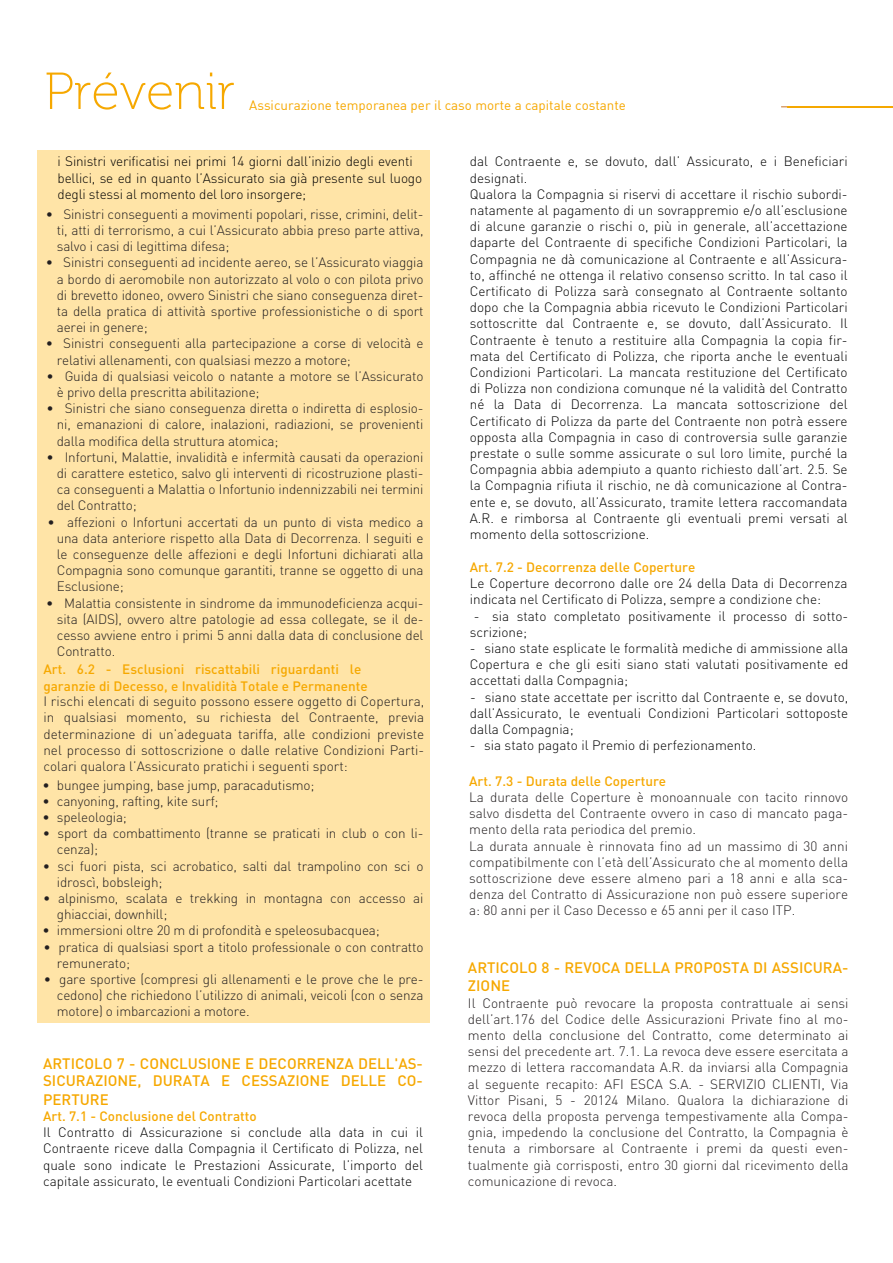
<style>
.page{position:relative;width:893px;height:1263px;background:#fff}
.page>*{position:absolute;margin:0;border:0;box-sizing:border-box;transform-origin:0 0}
.t1{font:52.05px "Museo 100";color:#f6a800}
.t2{font:500 15px/17.4px "DIN Pro";color:#f6a800}
.t3{font:300 13.5px/16.2px "DIN Pro";letter-spacing:-.01em;color:#231f20;text-align:justify}
.t4{font:300 13.5px/16.2px "DIN Pro";color:#000}
.t5{font:500 13.5px/16.2px "DIN Pro";color:#f6a800}
.t6{font:13.35px "DIN";color:#f6a800}
.s1{font-family:"DIN"}
</style>
<div class="page">
<div style="left:38px;top:151px;width:392px;height:871px;background:#ffe4a7"></div>
<hr style="left:781px;top:106px;width:82px;height:1px;background:#c67328">
<img style="left:787px;top:106px;width:106px;height:1px">
<h1 class="t1" style="left:44px;top:63px;width:192px">Prévenir</h1>
<p class="t6" style="left:249px;top:97px;width:378px">Assicurazione temporanea per il caso morte a capitale costante</p>
<p class="t4" style="left:58px;top:152px;width:366px">i Sinistri verificatisi nei primi 14 giorni dall’inizio degli eventi bellici, se ed in quanto l’Assicurato sia già presente sul luogo degli stessi al momento del loro insorgere;</p>
<p class="t3" style="left:57px;top:205px;width:368px;text-indent:-11px"><span class="s1">•</span> Sinistri conseguenti a movimenti popolari, risse, crimini, delit&shy;ti, atti di terrorismo, a cui l’Assicurato abbia preso parte attiva, salvo i casi di legittima difesa;</p>
<p class="t3" style="left:57px;top:253px;width:368px;text-indent:-11px"><span class="s1">•</span> Sinistri conseguenti ad incidente aereo, se l’Assicurato viaggia a bordo di aeromobile non autorizzato al volo o con pilota privo di brevetto idoneo, ovvero Sinistri che siano conseguenza diret&shy;ta della pratica di attività sportive professionistiche o di sport aerei in genere;</p>
<p class="t3" style="left:57px;top:334px;width:368px;text-indent:-11px"><span class="s1">•</span> Sinistri conseguenti alla partecipazione a corse di velocità e relativi allenamenti, con qualsiasi mezzo a motore;</p>
<p class="t3" style="left:57px;top:367px;width:368px;text-indent:-10px"><span class="s1">•</span> Guida di qualsiasi veicolo o natante a motore se l’Assicurato è privo della prescritta abilitazione;</p>
<p class="t3" style="left:57px;top:399px;width:368px;text-indent:-10px"><span class="s1">•</span> Sinistri che siano conseguenza diretta o indiretta di esplosio&shy;ni, emanazioni di calore, inalazioni, radiazioni, se provenienti dalla modifica della struttura atomica;</p>
<p class="t3" style="left:57px;top:448px;width:368px;text-indent:-10px"><span class="s1">•</span> Infortuni, Malattie, invalidità e infermità causati da operazioni di carattere estetico, salvo gli interventi di ricostruzione plasti&shy;ca conseguenti a Malattia o Infortunio indennizzabili nei termini del Contratto;</p>
<p class="t3" style="left:57px;top:512px;width:368px;text-indent:-9px"><span class="s1">•</span> affezioni o Infortuni accertati da un punto di vista medico a una data anteriore rispetto alla Data di Decorrenza. I seguiti e le conseguenze delle affezioni e degli Infortuni dichiarati alla Compagnia sono comunque garantiti, tranne se oggetto di una Esclusione;</p>
<p class="t3" style="left:57px;top:593px;width:368px;text-indent:-11px"><span class="s1">•</span> Malattia consistente in sindrome da immunodeficienza acqui&shy;sita (AIDS), ovvero altre patologie ad essa collegate, se il de&shy;cesso avviene entro i primi 5 anni dalla data di conclusione del Contratto.</p>
<p class="t5" style="left:43px;top:661px;width:326px">Art. 6.2 - Esclusioni riscattabili riguardanti le garanzie di Decesso, e Invalidità Totale e Permanente</p>
<p class="t3" style="left:43px;top:692px;width:382px">I rischi elencati di seguito possono essere oggetto di Copertura, in qualsiasi momento, su richiesta del Contraente, previa determinazione di un’adeguata tariffa, alle condizioni previste nel processo di sottoscrizione o dalle relative Condizioni Parti&shy;colari qualora l’Assicurato pratichi i seguenti sport:</p>
<p class="t3" style="left:43px;top:775px;width:273px"><span class="s1">•</span> bungee jumping, base jump, paracadutismo;</p>
<p class="t3" style="left:43px;top:792px;width:178px"><span class="s1">•</span> canyoning, rafting, kite surf;</p>
<p class="t3" style="left:43px;top:808px;width:86px"><span class="s1">•</span> speleologia;</p>
<p class="t3" style="left:57px;top:824px;width:368px;text-indent:-14px"><span class="s1">•</span> sport da combattimento (tranne se praticati in club o con li&shy;cenza);</p>
<p class="t3" style="left:57px;top:856px;width:368px;text-indent:-14px"><span class="s1">•</span> sci fuori pista, sci acrobatico, salti dal trampolino con sci o idroscì, bobsleigh;</p>
<p class="t3" style="left:57px;top:889px;width:368px;text-indent:-14px"><span class="s1">•</span> alpinismo, scalata e trekking in montagna con accesso ai ghiacciai, downhill;</p>
<p class="t3" style="left:43px;top:921px;width:339px"><span class="s1">•</span> immersioni oltre 20 m di profondità e speleosubacquea;</p>
<p class="t3" style="left:57px;top:937px;width:368px;text-indent:-13px"><span class="s1">•</span> pratica di qualsiasi sport a titolo professionale o con contratto remunerato;</p>
<p class="t3" style="left:57px;top:970px;width:368px;text-indent:-13px"><span class="s1">•</span> gare sportive (compresi gli allenamenti e le prove che le pre&shy;cedono) che richiedono l’utilizzo di animali, veicoli (con o senza motore) o imbarcazioni a motore.</p>
<p class="t2" style="left:43px;top:1054px;width:381px">ARTICOLO 7 - CONCLUSIONE E DECORRENZA DELL'AS-<br>SICURAZIONE, DURATA E CESSAZIONE DELLE CO-</p>
<p class="t2" style="left:43px;top:1090px;width:67px">PERTURE</p>
<p class="t5" style="left:43px;top:1108px;width:215px">Art. 7.1 - Conclusione del Contratto</p>
<p class="t4" style="left:43px;top:1123px;width:381px;text-align:justify">Il Contratto di Assicurazione si conclude alla data in cui il Contraente riceve dalla Compagnia il Certificato di Polizza, nel quale sono indicate le Prestazioni Assicurate, l’importo del capitale assicurato, le eventuali Condizioni Particolari acettate</p>
<p class="t4" style="left:470px;top:152px;width:379px">dal Contraente e, se dovuto, dall’ Assicurato, e i Beneficiari designati.<br>Qualora la Compagnia si riservi di accettare il rischio subordi&shy;natamente al pagamento di un sovrappremio e/o all’esclusione di alcune garanzie o rischi o, più in generale, all’accettazione daparte del Contraente di specifiche Condizioni Particolari, la Compagnia ne dà comunicazione al Contraente e all’Assicura&shy;to, affinché ne ottenga il relativo consenso scritto. In tal caso il Certificato di Polizza sarà consegnato al Contraente soltanto dopo che la Compagnia abbia ricevuto le Condizioni Particolari sottoscritte dal Contraente e, se dovuto, dall’Assicurato. Il Contraente è tenuto a restituire alla Compagnia la copia fir&shy;mata del Certificato di Polizza, che riporta anche le eventuali Condizioni Particolari. La mancata restituzione del Certificato di Polizza non condiziona comunque né la validità del Contratto né la Data di Decorrenza. La mancata sottoscrizione del Certificato di Polizza da parte del Contraente non potrà essere opposta alla Compagnia in caso di controversia sulle garanzie prestate o sulle somme assicurate o sul loro limite, purché la Compagnia abbia adempiuto a quanto richiesto dall’art. 2.5. Se la Compagnia rifiuta il rischio, ne dà comunicazione al Contra&shy;ente e, se dovuto, all’Assicurato, tramite lettera raccomandata A.R. e rimborsa al Contraente gli eventuali premi versati al momento della sottoscrizione.</p>
<p class="t5" style="left:470px;top:559px;width:227px">Art. 7.2 - Decorrenza delle Coperture</p>
<p class="t4" style="left:470px;top:573px;width:379px">Le Coperture decorrono dalle ore 24 della Data di Decorrenza indicata nel Certificato di Polizza, sempre a condizione che:</p>
<p class="t4" style="left:470px;top:606px;width:380px;text-indent:4px">- sia stato completato positivamente il processo di sotto&shy;scrizione;</p>
<p class="t4" style="left:470px;top:639px;width:380px;text-align:justify">- siano state esplicate le formalità mediche di ammissione alla Copertura e che gli esiti siano stati valutati positivamente ed accettati dalla Compagnia;</p>
<p class="t4" style="left:470px;top:687px;width:380px;text-align:justify">- siano state accettate per iscritto dal Contraente e, se dovuto, dall’Assicurato, le eventuali Condizioni Particolari sottoposte dalla Compagnia;</p>
<p class="t4" style="left:470px;top:736px;width:288px">- sia stato pagato il Premio di perfezionamento.</p>
<p class="t5" style="left:469px;top:773px;width:199px">Art. 7.3 - Durata delle Coperture</p>
<p class="t3" style="left:469px;top:788px;width:380px;text-align:left">La durata delle Coperture è monoannuale con tacito rinnovo salvo disdetta del Contraente ovvero in caso di mancato paga&shy;mento della rata periodica del premio.<br>La durata annuale è rinnovata fino ad un massimo di 30 anni compatibilmente con l’età dell’Assicurato che al momento della sottoscrizione deve essere almeno pari a 18 anni e alla sca&shy;denza del Contratto di Assicurazione non può essere superiore a: 80 anni per il Caso Decesso e 65 anni per il caso ITP.</p>
<p class="t2" style="left:468px;top:958px;width:382px;line-height:18px">ARTICOLO 8 - REVOCA DELLA PROPOSTA DI ASSICURA-<br>ZIONE</p>
<p class="t3" style="left:468px;top:993px;width:382px">Il Contraente può revocare la proposta contrattuale ai sensi dell’art.176 del Codice delle Assicurazioni Private fino al mo&shy;mento della conclusione del Contratto, come determinato ai sensi del precedente art. 7.1. La revoca deve essere esercitata a mezzo di lettera raccomandata A.R. da inviarsi alla Compagnia al seguente recapito: AFI ESCA S.A. - SERVIZIO CLIENTI, Via Vittor Pisani, 5 - 20124 Milano. Qualora la dichiarazione di revoca della proposta pervenga tempestivamente alla Compa&shy;gnia, impedendo la conclusione del Contratto, la Compagnia è tenuta a rimborsare al Contraente i premi da questi even&shy;tualmente già corrisposti, entro 30 giorni dal ricevimento della comunicazione di revoca.</p>
</div>
